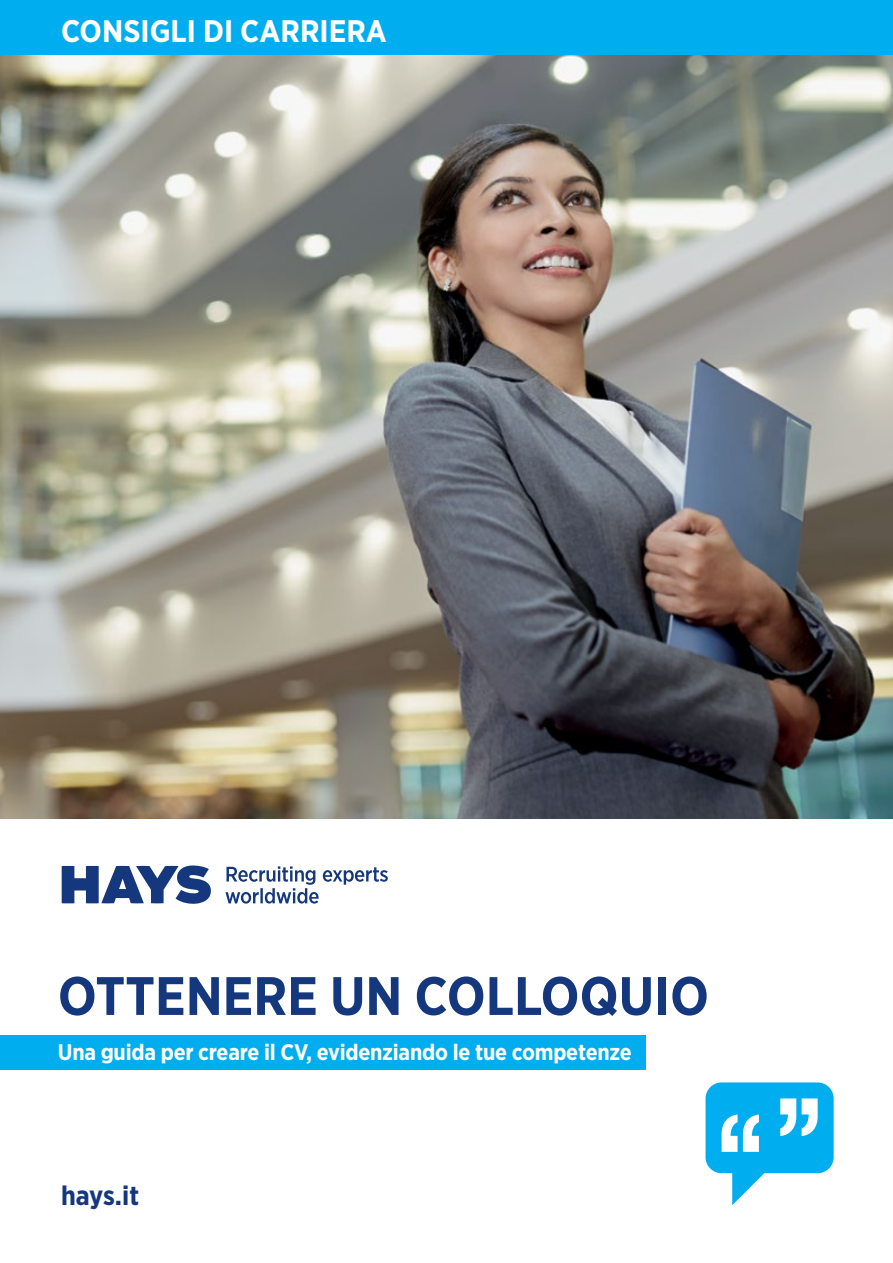
<style>
.page{position:relative;width:893px;height:1263px;background:#fff}
.page>*{position:absolute;margin:0;border:0;box-sizing:border-box;transform-origin:0 0}
.t1{font:700 54px "Gotham Narrow";color:#14377d}
.t2{font:700 31.05px "Gotham Narrow";color:#fff}
.t3{font:700 27px "Gotham Narrow";letter-spacing:-.005em;color:#14377d}
.t4{font:700 22.5px "Gotham Narrow";letter-spacing:-.01em;color:#fff}
</style>
<div class="page">
<img style="left:0;top:54px;width:893px;height:765px">
<svg style="left:62px;top:865px;width:326px;height:39px"></svg>
<div style="left:0;top:1035px;width:645px;height:35px;background:#00aeef"></div>
<div style="left:0;top:0;width:893px;height:54px;background:#00aeef"></div>
<svg style="left:705px;top:1082px;width:129px;height:123px"></svg>
<h2 class="t2" style="left:61px;top:11px;width:327px">CONSIGLI DI CARRIERA</h2>
<h1 class="t1" style="left:58px;top:961px;width:653px">OTTENERE UN COLLOQUIO</h1>
<p class="t4" style="left:58px;top:1037px;width:575px">Una guida per creare il CV, evidenziando le tue competenze</p>
<p class="t3" style="left:61px;top:1178px;width:80px">hays.it</p>
</div>
